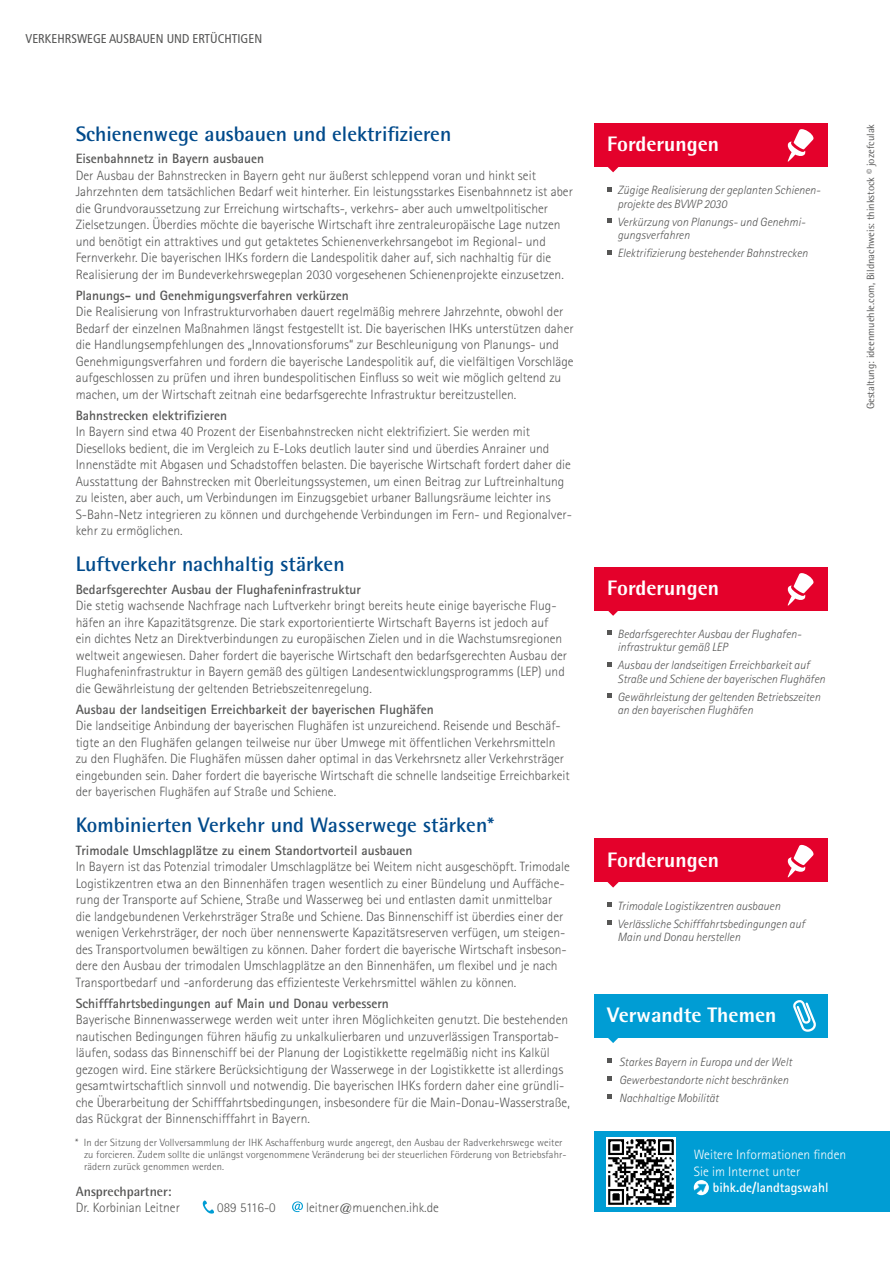
<style>
.page{position:relative;width:893px;height:1263px;background:#fff}
.page>*{position:absolute;margin:0;border:0;box-sizing:border-box;transform-origin:0 0}
.t1{font:700 21px "Rotis Semi Sans";color:#004a8b}
.t2{font:800 21px "Rotis Semi Sans";color:#fff}
.t3{font:300 13.5px/16.5px "Rotis Sans Serif";color:#565655}
.t4{font:700 13.5px "Rotis Sans Serif";color:#565655}
.t5{font:300 13.5px/16.5px "Rotis Sans Serif";color:#fff}
.t6{font:700 13.5px "Rotis Sans Serif";color:#fff}
.t7{font:700 13.5px "Rotis Semi Sans";color:#565655}
.t8{font:condensed 12.75px "Frutiger";color:#565655}
.t9{font:italic 300 12px/13.5px "Rotis Sans Serif";color:#565655}
.t10{font:300 10.5px/12px "Rotis Semi Sans";letter-spacing:.01em;color:#565655}
.t11{font:10.5px "Rotis Semi Sans";color:#565655}
</style>
<div class="page">
<div style="left:594px;top:123px;width:234px;height:44px;background:#e4012b"></div>
<svg style="left:608px;top:167px;width:11px;height:5px"></svg>
<svg style="left:787px;top:129px;width:26px;height:33px"></svg>
<svg style="left:607px;top:187px;width:4px;height:4px"></svg>
<svg style="left:607px;top:218px;width:4px;height:5px"></svg>
<svg style="left:607px;top:250px;width:4px;height:4px"></svg>
<div style="left:594px;top:567px;width:234px;height:43px;background:#e4012b"></div>
<svg style="left:607px;top:610px;width:12px;height:6px"></svg>
<svg style="left:787px;top:573px;width:26px;height:33px"></svg>
<svg style="left:607px;top:630px;width:4px;height:5px"></svg>
<svg style="left:607px;top:662px;width:4px;height:4px"></svg>
<svg style="left:607px;top:693px;width:4px;height:5px"></svg>
<div style="left:594px;top:994px;width:234px;height:43px;background:#009dd4"></div>
<svg style="left:607px;top:1037px;width:12px;height:6px"></svg>
<svg style="left:607px;top:1058px;width:4px;height:5px"></svg>
<svg style="left:607px;top:1076px;width:4px;height:5px"></svg>
<svg style="left:607px;top:1094px;width:4px;height:5px"></svg>
<svg style="left:793px;top:1000px;width:23px;height:32px"></svg>
<svg style="left:203px;top:1200px;width:11px;height:13px"></svg>
<svg style="left:292px;top:1201px;width:11px;height:11px"></svg>
<div style="left:594px;top:1132px;width:296px;height:80px;background:#009dd4"></div>
<img style="left:694px;top:1180px;width:15px;height:15px;border-radius:8px">
<img style="left:606px;top:1137px;width:70px;height:69px">
<div style="left:594px;top:838px;width:234px;height:44px;background:#e4012b"></div>
<svg style="left:607px;top:882px;width:12px;height:5px"></svg>
<svg style="left:787px;top:845px;width:26px;height:33px"></svg>
<svg style="left:607px;top:902px;width:4px;height:4px"></svg>
<svg style="left:607px;top:920px;width:4px;height:4px"></svg>
<p class="t8" style="left:26px;top:31px;width:238px">VERKEHRSWEGE AUSBAUEN UND ERTÜCHTIGEN</p>
<h1 class="t1" style="left:76px;top:121px;width:377px">Schienenwege ausbauen und elektrifizieren</h1>
<p class="t4" style="left:76px;top:150px;width:190px">Eisenbahnnetz in Bayern ausbauen</p>
<p class="t3" style="left:76px;top:167px;width:499px">Der Ausbau der Bahnstrecken in Bayern geht nur äußerst schleppend voran und hinkt seit Jahrzehnten dem tatsächlichen Bedarf weit hinterher. Ein leistungsstarkes Eisenbahnnetz ist aber die Grundvoraussetzung zur Erreichung wirtschafts-, verkehrs- aber auch umweltpolitischer Zielsetzungen. Überdies möchte die bayerische Wirtschaft ihre zentraleuropäische Lage nutzen und benötigt ein attraktives und gut getaktetes Schienenverkehrsangebot im Regional- und Fernverkehr. Die bayerischen IHKs fordern die Landespolitik daher auf, sich nachhaltig für die Realisierung der im Bundeverkehrswegeplan 2030 vorgesehenen Schienenprojekte einzusetzen.</p>
<p class="t4" style="left:76px;top:286px;width:275px">Planungs- und Genehmigungsverfahren verkürzen</p>
<p class="t3" style="left:76px;top:303px;width:499px">Die Realisierung von Infrastrukturvorhaben dauert regelmäßig mehrere Jahrzehnte, obwohl der Bedarf der einzelnen Maßnahmen längst festgestellt ist. Die bayerischen IHKs unterstützen daher die Handlungsempfehlungen des „Innovationsforums“ zur Beschleunigung von Planungs- und Genehmigungsverfahren und fordern die bayerische Landespolitik auf, die vielfältigen Vorschläge aufgeschlossen zu prüfen und ihren bundespolitischen Einfluss so weit wie möglich geltend zu machen, um der Wirtschaft zeitnah eine bedarfsgerechte Infrastruktur bereitzustellen.</p>
<p class="t4" style="left:76px;top:406px;width:153px">Bahnstrecken elektrifizieren</p>
<p class="t3" style="left:76px;top:423px;width:498px">In Bayern sind etwa 40 Prozent der Eisenbahnstrecken nicht elektrifiziert. Sie werden mit Dieselloks bedient, die im Vergleich zu E-Loks deutlich lauter sind und überdies Anrainer und Innenstädte mit Abgasen und Schadstoffen belasten. Die bayerische Wirtschaft fordert daher die Ausstattung der Bahnstrecken mit Oberleitungssystemen, um einen Beitrag zur Luftreinhaltung zu leisten, aber auch, um Verbindungen im Einzugsgebiet urbaner Ballungsräume leichter ins S-Bahn-Netz integrieren zu können und durchgehende Verbindungen im Fern- und Regionalver&shy;kehr zu ermöglichen.</p>
<h1 class="t1" style="left:76px;top:551px;width:270px">Luftverkehr nachhaltig stärken</h1>
<p class="t4" style="left:76px;top:580px;width:287px">Bedarfsgerechter Ausbau der Flughafeninfrastruktur</p>
<p class="t3" style="left:76px;top:597px;width:493px">Die stetig wachsende Nachfrage nach Luftverkehr bringt bereits heute einige bayerische Flug&shy;häfen an ihre Kapazitätsgrenze. Die stark exportorientierte Wirtschaft Bayerns ist jedoch auf ein dichtes Netz an Direktverbindungen zu europäischen Zielen und in die Wachstumsregionen weltweit angewiesen. Daher fordert die bayerische Wirtschaft den bedarfsgerechten Ausbau der Flughafeninfrastruktur in Bayern gemäß des gültigen Landesentwicklungsprogramms (LEP) und die Gewährleistung der geltenden Betriebszeitenregelung.</p>
<p class="t4" style="left:76px;top:700px;width:360px">Ausbau der landseitigen Erreichbarkeit der bayerischen Flughäfen</p>
<p class="t3" style="left:76px;top:717px;width:496px">Die landseitige Anbindung der bayerischen Flughäfen ist unzureichend. Reisende und Beschäf&shy;tigte an den Flughäfen gelangen teilweise nur über Umwege mit öffentlichen Verkehrsmitteln zu den Flughäfen. Die Flughäfen müssen daher optimal in das Verkehrsnetz aller Verkehrsträger eingebunden sein. Daher fordert die bayerische Wirtschaft die schnelle landseitige Erreichbarkeit der bayerischen Flughäfen auf Straße und Schiene.</p>
<h1 class="t1" style="left:76px;top:812px;width:420px">Kombinierten Verkehr und Wasserwege stärken*</h1>
<p class="t4" style="left:76px;top:841px;width:338px">Trimodale Umschlagplätze zu einem Standortvorteil ausbauen</p>
<p class="t3" style="left:76px;top:858px;width:496px">In Bayern ist das Potenzial trimodaler Umschlagplätze bei Weitem nicht ausgeschöpft. Trimodale Logistikzentren etwa an den Binnenhäfen tragen wesentlich zu einer Bündelung und Auffäche&shy;rung der Transporte auf Schiene, Straße und Wasserweg bei und entlasten damit unmittelbar die landgebundenen Verkehrsträger Straße und Schiene. Das Binnenschiff ist überdies einer der wenigen Verkehrsträger, der noch über nennenswerte Kapazitätsreserven verfügen, um steigen&shy;des Transportvolumen bewältigen zu können. Daher fordert die bayerische Wirtschaft insbeson&shy;dere den Ausbau der trimodalen Umschlagplätze an den Binnenhäfen, um flexibel und je nach Transportbedarf und -anforderung das effizienteste Verkehrsmittel wählen zu können.</p>
<p class="t4" style="left:76px;top:994px;width:315px">Schifffahrtsbedingungen auf Main und Donau verbessern</p>
<p class="t3" style="left:76px;top:1011px;width:496px">Bayerische Binnenwasserwege werden weit unter ihren Möglichkeiten genutzt. Die bestehenden nautischen Bedingungen führen häufig zu unkalkulierbaren und unzuverlässigen Transportab&shy;läufen, sodass das Binnenschiff bei der Planung der Logistikkette regelmäßig nicht ins Kalkül gezogen wird. Eine stärkere Berücksichtigung der Wasserwege in der Logistikkette ist allerdings gesamtwirtschaftlich sinnvoll und notwendig. Die bayerischen IHKs fordern daher eine gründli&shy;che Überarbeitung der Schifffahrtsbedingungen, insbesondere für die Main-Donau-Wasserstraße, das Rückgrat der Binnenschifffahrt in Bayern.</p>
<p class="t10" style="left:84px;top:1136px;width:484px;text-indent:-9px">* In der Sitzung der Vollversammlung der IHK Aschaffenburg wurde angeregt, den Ausbau der Radverkehrswege weiter zu forcieren. Zudem sollte die unlängst vorgenommene Veränderung bei der steuerlichen Förderung von Betriebsfahr&shy;rädern zurück genommen werden.</p>
<p class="t7" style="left:76px;top:1183px;width:98px">Ansprechpartner:</p>
<p class="t3" style="left:76px;top:1199px;width:106px">Dr. Korbinian Leitner</p>
<p class="t3" style="left:217px;top:1199px;width:60px">089 5116-0</p>
<p class="t3" style="left:306px;top:1199px;width:134px">leitner@muenchen.ihk.de</p>
<h1 class="t2" style="left:607px;top:131px;width:114px">Forderungen</h1>
<p class="t9" style="left:617px;top:184px;width:205px">Zügige Realisierung der geplanten Schienen&shy;projekte des BVWP 2030</p>
<p class="t9" style="left:617px;top:215px;width:189px">Verkürzung von Planungs- und Genehmi&shy;gungsverfahren</p>
<p class="t9" style="left:617px;top:247px;width:192px">Elektrifizierung bestehender Bahnstrecken</p>
<p class="t11" style="left:864px;top:409px;width:287px;rotate:-90deg">Gestaltung: ideenmuehle.com, Bildnachweis: thinkstock © jozefculak</p>
<h1 class="t2" style="left:607px;top:574px;width:114px">Forderungen</h1>
<p class="t9" style="left:617px;top:627px;width:185px">Bedarfsgerechter Ausbau der Flughafen&shy;infrastruktur gemäß LEP</p>
<p class="t9" style="left:617px;top:659px;width:209px">Ausbau der landseitigen Erreichbarkeit auf<br>Straße und Schiene der bayerischen Flughäfen</p>
<p class="t9" style="left:617px;top:690px;width:204px">Gewährleistung der geltenden Betriebszeiten an den bayerischen Flughäfen</p>
<h1 class="t2" style="left:607px;top:846px;width:114px">Forderungen</h1>
<p class="t9" style="left:617px;top:897px;width:189px;line-height:18px">Trimodale Logistikzentren ausbauen<br>Verlässliche Schifffahrtsbedingungen auf</p>
<p class="t9" style="left:617px;top:930px;width:124px">Main und Donau herstellen</p>
<h1 class="t2" style="left:607px;top:1001px;width:171px">Verwandte Themen</h1>
<p class="t9" style="left:619px;top:1053px;width:174px;line-height:18px">Starkes Bayern in Europa und der Welt<br>Gewerbestandorte nicht beschränken<br>Nachhaltige Mobilität</p>
<p class="t5" style="left:694px;top:1146px;width:154px">Weitere Informationen finden<br>Sie im Internet unter</p>
<p class="t6" style="left:713px;top:1179px;width:117px">bihk.de/landtagswahl</p>
</div>
